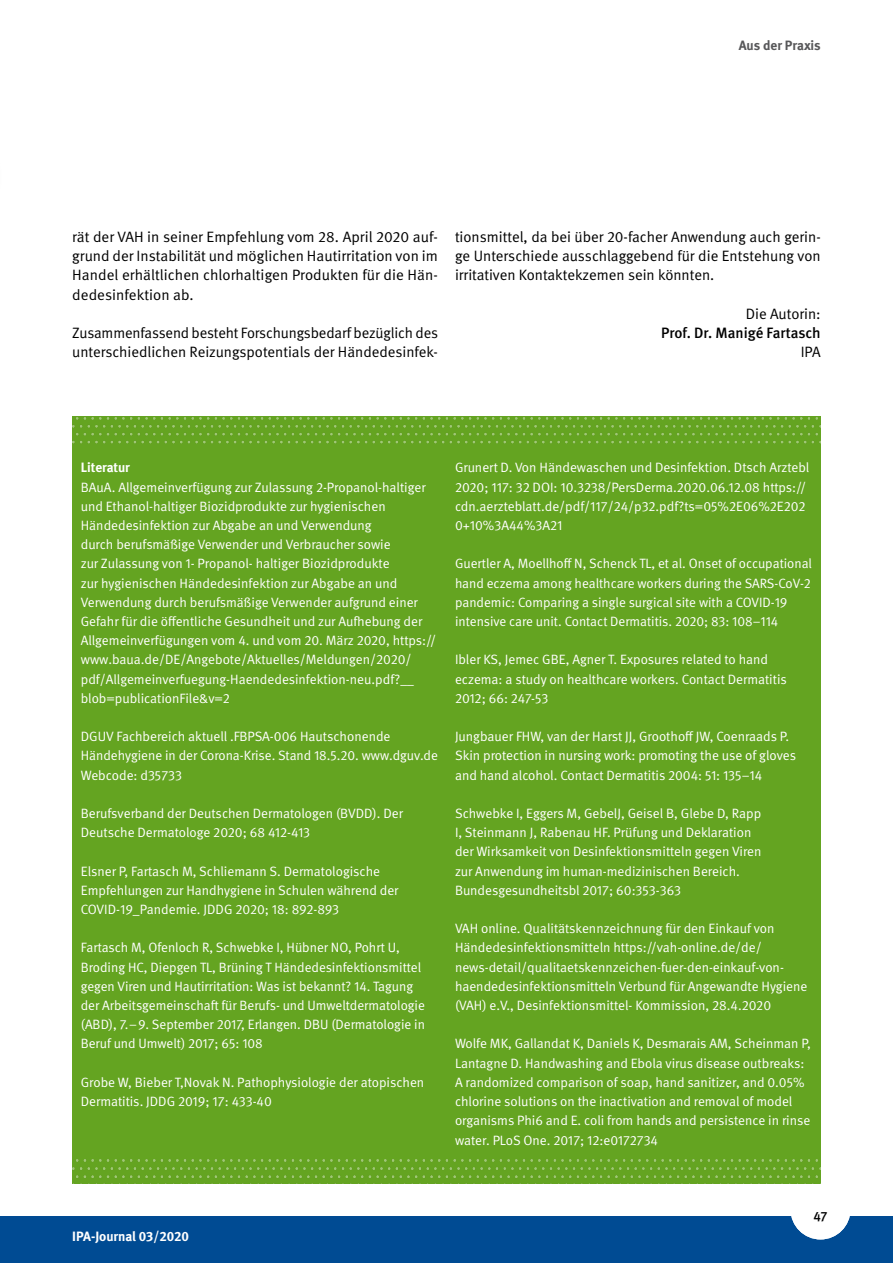
<style>
.page{position:relative;width:893px;height:1263px;background:#fff}
.page>*{position:absolute;margin:0;border:0;box-sizing:border-box;transform-origin:0 0}
._01_Standardschriftarten_01_Fließtext{font:15px/19.2px "DGUV Meta";color:#000;text-align:justify}
._01_Standardschriftarten_AutorSchluss_gra{font:500 15px "DGUV Meta";color:#000}
._01_Standardschriftarten_AutorSchluss_sw{font:15px "DGUV Meta";color:#000}
._01_Standardschriftarten_AutorSchluss_gra-2{font:15px "DGUV Meta";color:#000}
._02_Fließtext_Literatur{font:13.5px/19.2px "DGUV Meta";color:#fff}
._02_Fließtext_Literatur-2{font:700 13.5px "DGUV Meta";letter-spacing:-.005em;color:#fff}
.t1{font:700 13.5px "DGUV Meta";color:#58585a}
.t2{font:500 13.5px "DGUV Meta";color:#000}
</style>
<div class="page">
<div style="left:0;top:1216px;width:893px;height:47px;background:#004b93"></div>
<div style="left:791px;top:1179px;width:59px;height:60px;background:#fff;border-radius:50%"></div>
<div style="left:72px;top:416px;width:749px;height:767px;background:#64a421"></div>
<img style="left:72px;top:417px;width:749px;height:27px">
<img style="left:72px;top:1159px;width:749px;height:19px">
<p class="t1" style="left:739px;top:37px;width:84px">Aus der Praxis</p>
<p class="_01_Standardschriftarten_01_Fließtext" style="left:72px;top:228px;width:367px">rät der VAH in seiner Empfehlung vom 28. April 2020 auf&shy;grund der Instabilität und möglichen Hautirritation von im Handel erhältlichen chlorhaltigen Produkten für die Hän&shy;dedesinfektion ab.</p>
<p class="_01_Standardschriftarten_01_Fließtext" style="left:72px;top:324px;width:367px">Zusammenfassend besteht Forschungsbedarf bezüglich des unterschiedlichen Reizungspotentials der Händedesinfek-</p>
<p class="_01_Standardschriftarten_01_Fließtext" style="left:455px;top:228px;width:367px">tionsmittel, da bei über 20-facher Anwendung auch gerin&shy;ge Unterschiede ausschlaggebend für die Entstehung von irritativen Kontaktekzemen sein könnten.</p>
<p class="_01_Standardschriftarten_AutorSchluss_sw" style="left:746px;top:305px;width:76px">Die Autorin:</p>
<p class="_01_Standardschriftarten_AutorSchluss_gra" style="left:661px;top:324px;width:161px">Prof. Dr. Manigé Fartasch</p>
<p class="_01_Standardschriftarten_AutorSchluss_gra-2" style="left:801px;top:343px;width:21px">IPA</p>
<p class="_02_Fließtext_Literatur-2" style="left:81px;top:460px;width:51px">Literatur</p>
<p class="_02_Fließtext_Literatur" style="left:81px;top:478px;width:357px">BAuA. Allgemeinverfügung zur Zulassung 2-Propanol-haltiger und Ethanol-haltiger Biozidprodukte zur hygienischen Händedesinfektion zur Abgabe an und Verwendung<br>durch berufsmäßige Verwender und Verbraucher sowie<br>zur Zulassung von 1- Propanol- haltiger Biozidprodukte<br>zur hygienischen Händedesinfektion zur Abgabe an und Verwendung durch berufsmäßige Verwender aufgrund einer Gefahr für die öffentliche Gesundheit und zur Aufhebung der Allgemeinverfügungen vom 4. und vom 20. März 2020, https:// www.baua.de/DE/Angebote/Aktuelles/Meldungen/2020/ pdf/Allgemeinverfuegung-Haendedesinfektion-neu.pdf?__ blob=publicationFile&amp;v=2</p>
<p class="_02_Fließtext_Literatur" style="left:81px;top:727px;width:359px">DGUV Fachbereich aktuell .FBPSA-006 Hautschonende<br>Händehygiene in der Corona-Krise. Stand 18.5.20. www.dguv.de<br>Webcode: d35733</p>
<p class="_02_Fließtext_Literatur" style="left:81px;top:804px;width:324px">Berufsverband der Deutschen Dermatologen (BVDD). Der<br>Deutsche Dermatologe 2020; 68 412-413</p>
<p class="_02_Fließtext_Literatur" style="left:81px;top:862px;width:319px">Elsner P, Fartasch M, Schliemann S. Dermatologische<br>Empfehlungen zur Handhygiene in Schulen während der<br>COVID-19_Pandemie. JDDG 2020; 18: 892-893</p>
<p class="_02_Fließtext_Literatur" style="left:81px;top:938px;width:346px">Fartasch M, Ofenloch R, Schwebke I, Hübner NO, Pohrt U, Broding HC, Diepgen TL, Brüning T Händedesinfektionsmittel gegen Viren und Hautirritation: Was ist bekannt? 14. Tagung der Arbeitsgemeinschaft für Berufs- und Umweltdermatologie (ABD), 7.–9. September 2017, Erlangen. DBU (Dermatologie in Beruf und Umwelt) 2017; 65: 108</p>
<p class="_02_Fließtext_Literatur" style="left:81px;top:1073px;width:345px">Grobe W, Bieber T,Novak N. Pathophysiologie der atopischen<br>Dermatitis. JDDG 2019; 17: 433-40</p>
<p class="_02_Fließtext_Literatur" style="left:455px;top:458px;width:356px">Grunert D. Von Händewaschen und Desinfektion. Dtsch Arztebl 2020; 117: 32 DOI: 10.3238/PersDerma.2020.06.12.08 https:// cdn.aerzteblatt.de/pdf/117/24/p32.pdf?ts=05%2E06%2E202<br>0+10%3A44%3A21</p>
<p class="_02_Fließtext_Literatur" style="left:455px;top:554px;width:359px">Guertler A, Moellhoff N, Schenck TL, et al. Onset of occupational hand eczema among healthcare workers during the SARS-CoV-2 pandemic: Comparing a single surgical site with a COVID-19 intensive care unit. Contact Dermatitis. 2020; 83: 108–114</p>
<p class="_02_Fließtext_Literatur" style="left:455px;top:650px;width:333px">Ibler KS, Jemec GBE, Agner T. Exposures related to hand eczema: a study on healthcare workers. Contact Dermatitis<br>2012; 66: 247-53</p>
<p class="_02_Fließtext_Literatur" style="left:455px;top:727px;width:343px">Jungbauer FHW, van der Harst JJ, Groothoff JW, Coenraads P.<br>Skin protection in nursing work: promoting the use of gloves and hand alcohol. Contact Dermatitis 2004: 51: 135–14</p>
<p class="_02_Fließtext_Literatur" style="left:455px;top:804px;width:308px">Schwebke I, Eggers M, GebelJ, Geisel B, Glebe D, Rapp I, Steinmann J, Rabenau HF. Prüfung und Deklaration der Wirksamkeit von Desinfektionsmitteln gegen Viren zur Anwendung im human-medizinischen Bereich.<br>Bundesgesundheitsbl 2017; 60:353-363</p>
<p class="_02_Fließtext_Literatur" style="left:455px;top:919px;width:354px">VAH online. Qualitätskennzeichnung für den Einkauf von Händedesinfektionsmitteln https://vah-online.de/de/ news-detail/qualitaetskennzeichen-fuer-den-einkauf-von&shy;haendedesinfektionsmitteln Verbund für Angewandte Hygiene (VAH) e.V., Desinfektionsmittel- Kommission, 28.4.2020</p>
<p class="_02_Fließtext_Literatur" style="left:455px;top:1034px;width:357px">Wolfe MK, Gallandat K, Daniels K, Desmarais AM, Scheinman P, Lantagne D. Handwashing and Ebola virus disease outbreaks:<br>A randomized comparison of soap, hand sanitizer, and 0.05% chlorine solutions on the inactivation and removal of model organisms Phi6 and E. coli from hands and persistence in rinse water. PLoS One. 2017; 12:e0172734</p>
<p class="_02_Fließtext_Literatur-2" style="left:72px;top:1228px;width:118px">IPA-Journal 03/2020</p>
<p class="t2" style="left:813px;top:1209px;width:16px">47</p>
</div>
